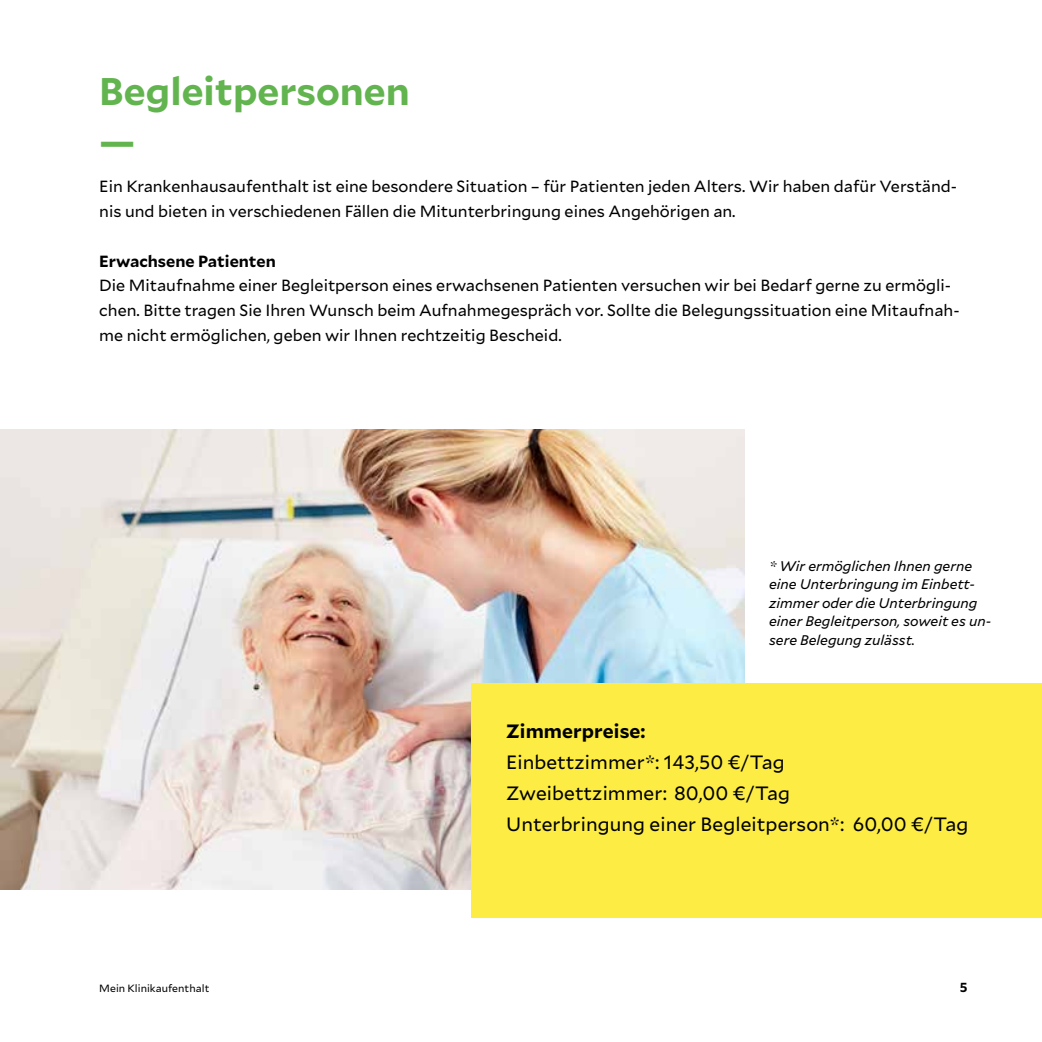
<style>
.page{position:relative;width:1042px;height:1042px;background:#fff}
.page>*{position:absolute;margin:0;border:0;box-sizing:border-box;transform-origin:0 0}
.t1{font:700 38.5px/49.5px "Mallory";color:#62b44f}
.t2{font:19.25px/31px "Mallory";letter-spacing:.005em;color:#000}
.t3{font:700 19.25px "Mallory";letter-spacing:.005em;color:#000}
.t4{font:16.1px/24.8px "Mallory";color:#000}
.t5{font:700 16.1px "Mallory";color:#000}
.t6{font:italic 14px/18.6px "Mallory";color:#000}
.t7{font:700 13.12px "Mallory";color:#000}
.t8{font:10.5px "Mallory";letter-spacing:.005em;color:#000}
</style>
<div class="page">
<img style="left:0;top:429px;width:744px;height:460px">
<div style="left:471px;top:683px;width:571px;height:235px;background:#fcec44"></div>
<h1 class="t1" style="left:99px;top:65px;width:312px">Begleitpersonen —</h1>
<p class="t4" style="left:99px;top:173px;width:859px">Ein Krankenhausaufenthalt ist eine besondere Situation – für Patienten jeden Alters. Wir haben dafür Verständ&shy;nis und bieten in verschiedenen Fällen die Mitunterbringung eines Angehörigen an.</p>
<p class="t5" style="left:99px;top:249px;width:178px">Erwachsene Patienten</p>
<p class="t4" style="left:99px;top:272px;width:862px">Die Mitaufnahme einer Begleitperson eines erwachsenen Patienten versuchen wir bei Bedarf gerne zu ermögli&shy;chen. Bitte tragen Sie Ihren Wunsch beim Aufnahmegespräch vor. Sollte die Belegungssituation eine Mitaufnah&shy;me nicht ermöglichen, geben wir Ihnen rechtzeitig Bescheid.</p>
<p class="t6" style="left:769px;top:556px;width:224px">* Wir ermöglichen Ihnen gerne eine Unterbringung im Einbett&shy;zimmer oder die Unterbringung einer Begleitperson, soweit es un&shy;sere Belegung zulässt.</p>
<p class="t3" style="left:506px;top:717px;width:141px">Zimmerpreise:</p>
<p class="t2" style="left:506px;top:746px;width:464px">Einbettzimmer*: 143,50 €/Tag<br>Zweibettzimmer: 80,00 €/Tag<br>Unterbringung einer Begleitperson*: 60,00 €/Tag</p>
<p class="t8" style="left:99px;top:981px;width:112px">Mein Klinikaufenthalt</p>
<p class="t7" style="left:960px;top:978px;width:9px">5</p>
</div>
